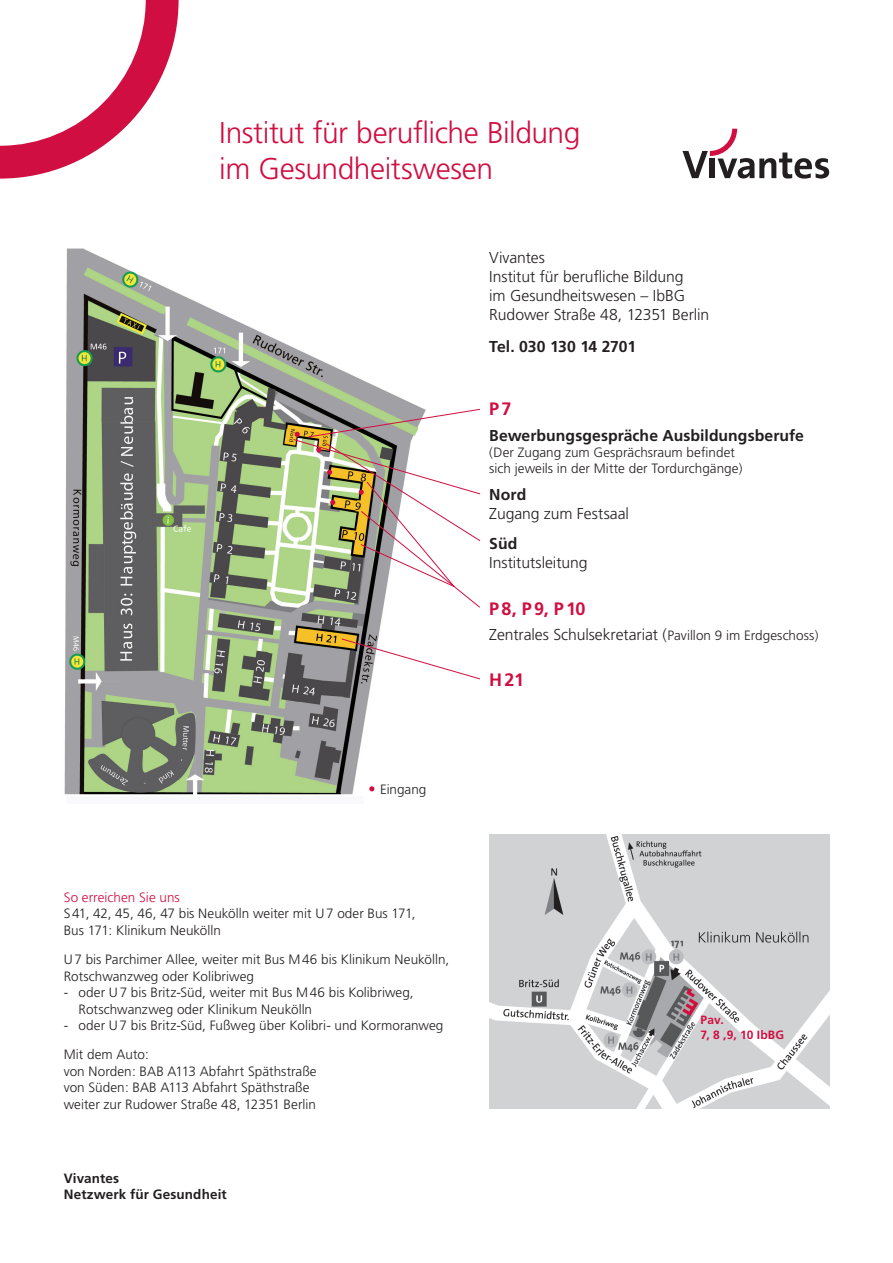
<style>
.page{position:relative;width:893px;height:1263px;background:#fff}
.page>*{position:absolute;margin:0;border:0;box-sizing:border-box;transform-origin:0 0}
.t1{font:300 30px/36px "Frutiger";letter-spacing:-.015em;color:#d10e41}
.t2{font:700 18px "Frutiger";letter-spacing:.125em;color:#d10e41}
.t3{font:300 15.75px/18.9px "Frutiger";letter-spacing:-.005em;color:#231f20}
.t4{font:700 15.75px "Frutiger";letter-spacing:.005em;color:#231f20}
.t5{font:300 13.5px/16.5px "Frutiger";color:#231f20}
.t6{font:700 13.5px/16.5px "Frutiger";letter-spacing:.01em;color:#231f20}
.t7{font:300 13.5px "Frutiger";letter-spacing:.005em;color:#d10e41}
.t8{font:700 12px/15px "Frutiger";letter-spacing:.01em;color:#d10e41}
.s1{font-size:13.5px}
</style>
<div class="page">
<svg style="left:0;top:0;width:179px;height:179px"></svg>
<svg style="left:682px;top:129px;width:147px;height:50px"></svg>
<img style="left:64px;top:248px;width:358px;height:547px">
<img style="left:489px;top:834px;width:340px;height:275px">
<svg style="left:369px;top:786px;width:5px;height:5px"></svg>
<svg style="left:292px;top:408px;width:189px;height:200px"></svg>
<svg style="left:341px;top:638px;width:139px;height:42px"></svg>
<h1 class="t1" style="left:219px;top:115px;width:363px">Institut für berufliche Bildung im Gesundheitswesen</h1>
<p class="t3" style="left:489px;top:249px;width:222px">Vivantes<br>Institut für berufliche Bildung<br>im Gesundheitswesen – IbBG<br>Rudower Straße 48, 12351 Berlin</p>
<p class="t4" style="left:489px;top:337px;width:148px">Tel. 030 130 14 2701</p>
<p class="t5" style="left:380px;top:781px;width:48px">Eingang</p>
<p class="t7" style="left:64px;top:889px;width:117px">So erreichen Sie uns</p>
<p class="t5" style="left:64px;top:905px;width:353px">S41, 42, 45, 46, 47 bis Neukölln weiter mit U7 oder Bus 171,<br>Bus 171: Klinikum Neukölln</p>
<p class="t5" style="left:64px;top:951px;width:387px">U7 bis Parchimer Allee, weiter mit Bus M46 bis Klinikum Neukölln,<br>Rotschwanzweg oder Kolibriweg</p>
<p class="t5" style="left:79px;top:984px;width:337px;text-indent:-15px">- oder U7 bis Britz-Süd, weiter mit Bus M46 bis Kolibriweg,<br>Rotschwanzweg oder Klinikum Neukölln</p>
<p class="t5" style="left:64px;top:1011px;width:381px;line-height:29.2px">- oder U7 bis Britz-Süd, Fußweg über Kolibri- und Kormoranweg<br>Mit dem Auto:</p>
<p class="t5" style="left:64px;top:1063px;width:254px">von Norden: BAB A113 Abfahrt Späthstraße von Süden: BAB A113 Abfahrt Späthstraße weiter zur Rudower Straße 48, 12351 Berlin</p>
<p class="t6" style="left:64px;top:1170px;width:164px">Vivantes<br>Netzwerk für Gesundheit</p>
<h2 class="t2" style="left:489px;top:398px;width:24px">P7</h2>
<p class="t4" style="left:489px;top:426px;width:316px">Bewerbungsgespräche Ausbildungsberufe</p>
<p class="t5" style="left:489px;top:444px;width:255px">(Der Zugang zum Gesprächsraum befindet sich jeweils in der Mitte der Tordurchgänge)</p>
<p class="t4" style="left:489px;top:486px;width:39px">Nord</p>
<p class="t3" style="left:489px;top:505px;width:141px">Zugang zum Festsaal</p>
<p class="t4" style="left:489px;top:535px;width:30px">Süd</p>
<p class="t3" style="left:489px;top:553px;width:100px">Institutsleitung</p>
<h2 class="t2" style="left:489px;top:598px;width:98px">P8, P9, P10</h2>
<p class="t3" style="left:489px;top:625px;width:331px">Zentrales Schulsekretariat (<span class="s1">Pavillon 9 im Erdgeschoss)</span></p>
<h2 class="t2" style="left:489px;top:669px;width:36px">H21</h2>
<p class="t8" style="left:701px;top:1012px;width:85px">Pav.<br>7, 8 ,9, 10 IbBG</p>
</div>
